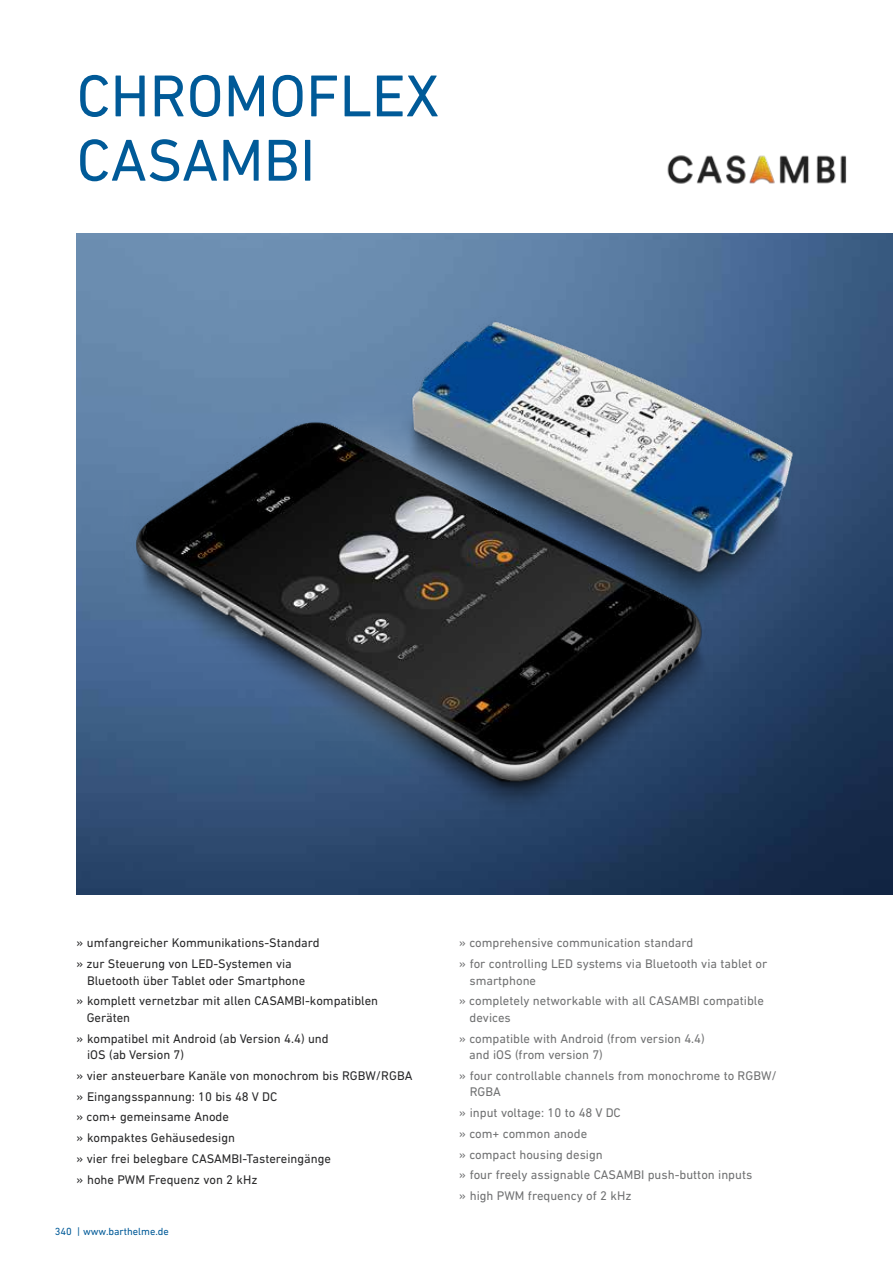
<style>
.page{position:relative;width:893px;height:1263px;background:#fff}
.page>*{position:absolute;margin:0;border:0;box-sizing:border-box;transform-origin:0 0}
.t1{font:60px/64.3px "DIN Next LT Pro";color:#005a98}
.t2{font:12.75px/20.7px "DIN Next LT Pro";color:#282829}
.t3{font:12.75px/20.7px "DIN Next LT Pro";color:#707172}
.t4{font:10.5px "DIN Next LT Pro";color:#005a98}
</style>
<div class="page">
<img style="left:77px;top:234px;width:816px;height:661px">
<img style="left:667px;top:155px;width:180px;height:29px">
<img style="left:123px;top:291px;width:770px;height:536px">
<h1 class="t1" style="left:77px;top:63px;width:364px">CHROMOFLEX<br>CASAMBI</h1>
<p class="t2" style="left:76px;top:932px;width:245px">» umfangreicher Kommunikations-Standard » zur Steuerung von LED-Systemen via</p>
<p class="t2" style="left:76px;top:970px;width:303px;text-indent:11px">Bluetooth über Tablet oder Smartphone<br>» komplett vernetzbar mit allen CASAMBI-kompatiblen</p>
<p class="t2" style="left:76px;top:1007px;width:254px;text-indent:10px">Geräten<br>» kompatibel mit Android (ab Version 4.4) und</p>
<p class="t2" style="left:76px;top:1044px;width:337px;text-indent:11px">iOS (ab Version 7)<br>» vier ansteuerbare Kanäle von monochrom bis RGBW/RGBA » Eingangsspannung: 10 bis 48 V DC<br>» com+ gemeinsame Anode<br>» kompaktes Gehäusedesign<br>» vier frei belegbare CASAMBI-Tastereingänge<br>» hohe PWM Frequenz von 2 kHz</p>
<p class="t4" style="left:55px;top:1225px;width:116px">340 | www.barthelme.de</p>
<p class="t3" style="left:459px;top:932px;width:310px">» comprehensive communication standard<br>» for controlling LED systems via Bluetooth via tablet or</p>
<p class="t3" style="left:459px;top:970px;width:306px;text-indent:10px">smartphone<br>» completely networkable with all CASAMBI compatible</p>
<p class="t3" style="left:459px;top:1007px;width:247px;text-indent:10px">devices<br>» compatible with Android (from version 4.4)</p>
<p class="t3" style="left:459px;top:1044px;width:319px;text-indent:10px">and iOS (from version 7)<br>» four controllable channels from monochrome to RGBW/</p>
<p class="t3" style="left:459px;top:1081px;width:295px;text-indent:11px">RGBA<br>» input voltage: 10 to 48 V DC<br>» com+ common anode<br>» compact housing design<br>» four freely assignable CASAMBI push-button inputs » high PWM frequency of 2 kHz</p>
</div>
